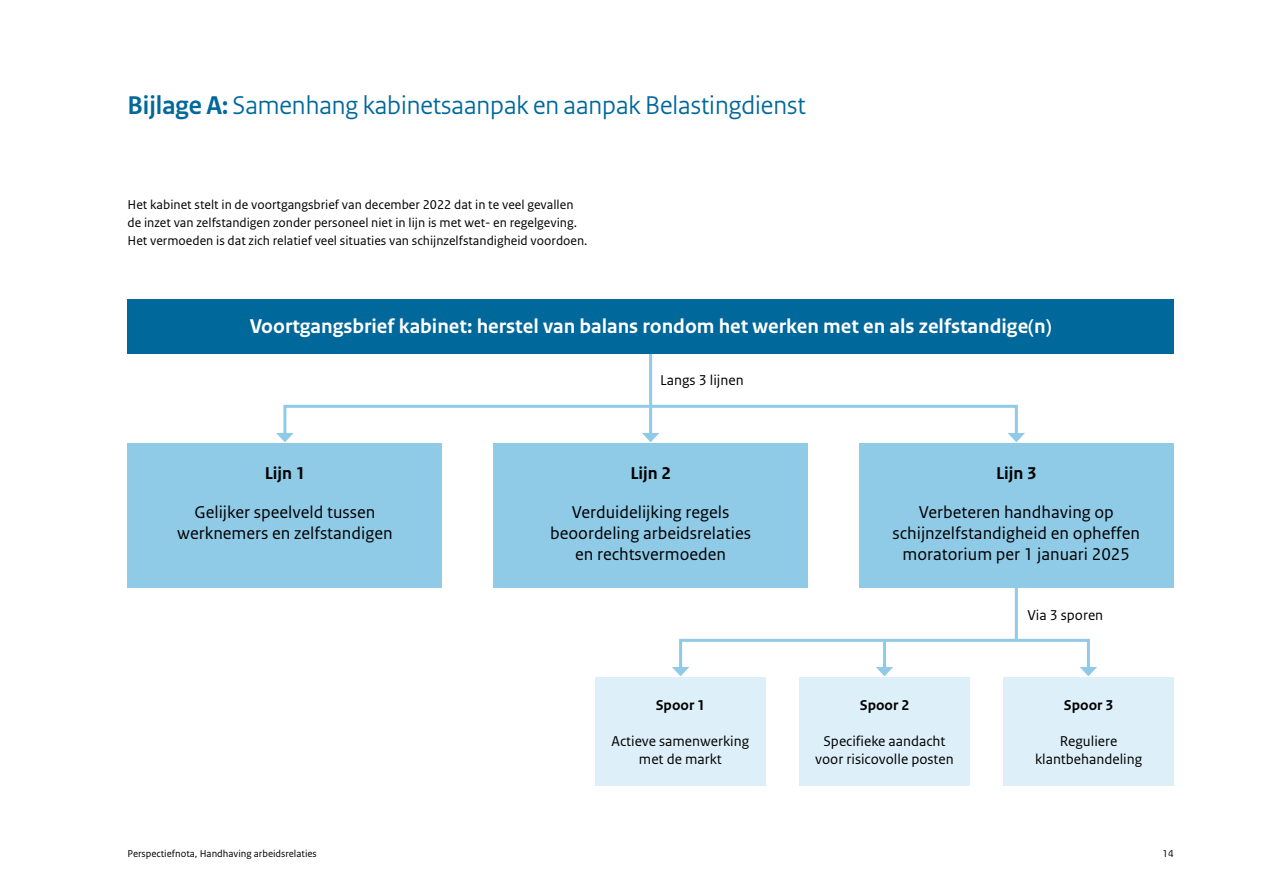
<style>
.page{position:relative;width:1263px;height:893px;background:#fff}
.page>*{position:absolute;margin:0;border:0;box-sizing:border-box;transform-origin:0 0}
.H2_Bijlage{font:27px "Rijksoverheid Sans Heading";color:#01689b}
.Figuur_Bijl_1{font:700 21px "Rijksoverheid Sans Text";color:#fff}
.Figuur_Bijl_1-2{font:18px/21px "Rijksoverheid Sans Text";color:#000;text-align:center}
.Figuur_Bijl_1-3{font:700 18px "Rijksoverheid Sans Text";color:#000}
.Figuur_Bijl_1-4{font:15px/18px "Rijksoverheid Sans Text";color:#000;text-align:center}
.Figuur_Bijl_1-5{font:700 15px "Rijksoverheid Sans Text";color:#000}
.Body{font:13.5px/18px "Rijksoverheid Sans Text";color:#000}
.t1{font:10.5px "Rijksoverheid Sans Text";color:#000}
.s1{font-weight:700}
</style>
<div class="page">
<hr style="left:649px;top:352px;width:3px;height:84px;background:#8fcae7">
<svg style="left:646px;top:437px;width:10px;height:5px"></svg>
<div style="left:283px;top:405px;width:735px;height:32px;border:3px solid #8fcae7"></div>
<svg style="left:276px;top:433px;width:18px;height:9px"></svg>
<svg style="left:1007px;top:433px;width:18px;height:9px"></svg>
<hr style="left:883px;top:640px;width:3px;height:30px;background:#8fcae7">
<svg style="left:879px;top:671px;width:11px;height:5px"></svg>
<div style="left:679px;top:639px;width:411px;height:32px;border:3px solid #8fcae7"></div>
<svg style="left:672px;top:667px;width:17px;height:9px"></svg>
<svg style="left:1080px;top:667px;width:17px;height:9px"></svg>
<hr style="left:1015px;top:586px;width:3px;height:54px;background:#8fcae7">
<div style="left:128px;top:299px;width:1046px;height:54px;background:#01689b"></div>
<div style="left:128px;top:443px;width:314px;height:144px;background:#8fcae7"></div>
<div style="left:493px;top:443px;width:315px;height:144px;background:#8fcae7"></div>
<div style="left:859px;top:443px;width:315px;height:144px;background:#8fcae7"></div>
<div style="left:595px;top:677px;width:170px;height:108px;background:#ddeff8"></div>
<div style="left:799px;top:677px;width:170px;height:108px;background:#ddeff8"></div>
<div style="left:1003px;top:677px;width:171px;height:108px;background:#ddeff8"></div>
<h2 class="H2_Bijlage" style="left:128px;top:89px;width:679px"><span class="s1">Bijlage A:</span> Samenhang kabinetsaanpak en aanpak Belastingdienst</h2>
<p class="Body" style="left:128px;top:196px;width:461px">Het kabinet stelt in de voortgangsbrief van december 2022 dat in te veel gevallen de inzet van zelfstandigen zonder personeel niet in lijn is met wet- en regelgeving.<br>Het vermoeden is dat zich relatief veel situaties van schijnzelfstandigheid voordoen.</p>
<p class="Figuur_Bijl_1" style="left:250px;top:315px;width:803px">Voortgangsbrief kabinet: herstel van balans rondom het werken met en als zelfstandige(n)</p>
<p class="Figuur_Bijl_1-4" style="left:660px;top:371px;width:85px">Langs 3 lijnen</p>
<p class="Figuur_Bijl_1-3" style="left:265px;top:463px;width:42px">Lijn 1</p>
<p class="Figuur_Bijl_1-2" style="left:177px;top:502px;width:217px">Gelijker speelveld tussen werknemers en zelfstandigen</p>
<p class="Figuur_Bijl_1-3" style="left:630px;top:463px;width:42px">Lijn 2</p>
<p class="Figuur_Bijl_1-2" style="left:550px;top:502px;width:202px">Verduidelijking regels beoordeling arbeidsrelaties en rechtsvermoeden</p>
<p class="Figuur_Bijl_1-5" style="left:656px;top:697px;width:51px">Spoor 1</p>
<p class="Figuur_Bijl_1-4" style="left:611px;top:733px;width:139px">Actieve samenwerking met de markt</p>
<p class="Figuur_Bijl_1-3" style="left:996px;top:463px;width:42px">Lijn 3</p>
<p class="Figuur_Bijl_1-2" style="left:893px;top:502px;width:249px">Verbeteren handhaving op schijnzelfstandigheid en opheffen moratorium per 1 januari 2025</p>
<p class="Figuur_Bijl_1-5" style="left:860px;top:697px;width:51px">Spoor 2</p>
<p class="Figuur_Bijl_1-4" style="left:815px;top:733px;width:140px">Specifieke aandacht voor risicovolle posten</p>
<p class="Figuur_Bijl_1-4" style="left:1027px;top:606px;width:77px">Via 3 sporen</p>
<p class="Figuur_Bijl_1-5" style="left:1064px;top:697px;width:51px">Spoor 3</p>
<p class="Figuur_Bijl_1-4" style="left:1035px;top:733px;width:109px">Reguliere klantbehandeling</p>
<p class="t1" style="left:128px;top:848px;width:191px">Perspectiefnota, Handhaving arbeidsrelaties</p>
<p class="t1" style="left:1162px;top:848px;width:13px">14</p>
</div>
